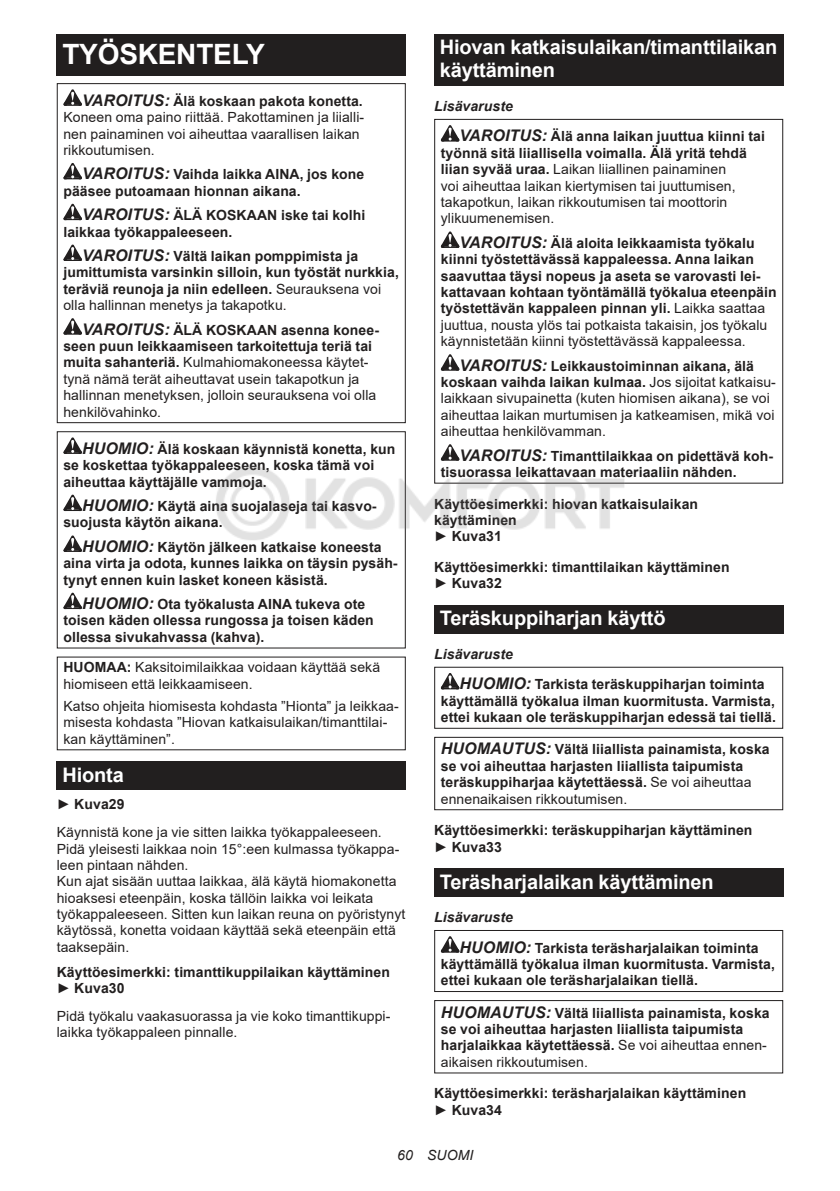
<style>
.page{position:relative;width:840px;height:1191px;background:#fff}
.page>*{position:absolute;margin:0;border:0;box-sizing:border-box;transform-origin:0 0}
.t1{font:700 28px "Arial";letter-spacing:-.01em;color:#fff}
.t2{font:700 20px/23.4px "Arial";letter-spacing:-.01em;color:#fff}
.t3{font:700 14px/16.4px "Arial";letter-spacing:.005em;color:#221f1f}
.t4{font:14px/16.4px "Arial";letter-spacing:.005em;color:#221f1f}
.t5{font:italic 14px "Arial";letter-spacing:.005em;color:#221f1f}
.s1{font-weight:700;font-style:italic;font-size:16px}
.s2{font-weight:700}
.s3{font-style:italic;font-size:16px}
.s4{font-weight:400}
.s5{font-style:italic}
</style>
<div class="page">
<div style="left:57px;top:34px;width:348px;height:41px;background:#221f1f"></div>
<svg style="left:63px;top:89px;width:19px;height:17px"></svg>
<svg style="left:63px;top:163px;width:19px;height:16px"></svg>
<svg style="left:63px;top:204px;width:19px;height:16px"></svg>
<svg style="left:63px;top:244px;width:19px;height:17px"></svg>
<svg style="left:63px;top:318px;width:19px;height:16px"></svg>
<div style="left:57px;top:83px;width:348px;height:340px;border:1px solid #221f1f"></div>
<svg style="left:63px;top:437px;width:19px;height:17px"></svg>
<svg style="left:63px;top:494px;width:19px;height:17px"></svg>
<svg style="left:63px;top:535px;width:19px;height:17px"></svg>
<svg style="left:63px;top:592px;width:19px;height:17px"></svg>
<div style="left:57px;top:431px;width:348px;height:217px;border:1px solid #221f1f"></div>
<div style="left:57px;top:761px;width:348px;height:29px;background:#221f1f"></div>
<div style="left:434px;top:34px;width:348px;height:52px;background:#221f1f"></div>
<svg style="left:440px;top:125px;width:19px;height:16px"></svg>
<svg style="left:440px;top:231px;width:19px;height:17px"></svg>
<svg style="left:440px;top:354px;width:19px;height:16px"></svg>
<svg style="left:442px;top:444px;width:17px;height:13px"></svg>
<div style="left:434px;top:605px;width:348px;height:29px;background:#221f1f"></div>
<svg style="left:440px;top:673px;width:19px;height:16px"></svg>
<div style="left:434px;top:666px;width:348px;height:63px;border:1px solid #221f1f"></div>
<div style="left:434px;top:737px;width:348px;height:73px;border:1px solid #221f1f"></div>
<div style="left:434px;top:868px;width:348px;height:29px;background:#221f1f"></div>
<svg style="left:440px;top:936px;width:19px;height:16px"></svg>
<div style="left:434px;top:930px;width:348px;height:62px;border:1px solid #221f1f"></div>
<div style="left:434px;top:1000px;width:348px;height:73px;border:1px solid #221f1f"></div>
<img style="left:216px;top:457px;width:413px;height:92px">
<h1 class="t1" style="left:62px;top:43px;width:204px">TYÖSKENTELY</h1>
<p class="t4" style="left:63px;top:92px;width:302px;text-indent:19px"><span class="s1">VAROITUS:</span> <span class="s2">Älä koskaan pakota konetta.<br></span>Koneen oma paino riittää. Pakottaminen ja liialli&shy;nen painaminen voi aiheuttaa vaarallisen laikan rikkoutumisen.</p>
<p class="t3" style="left:63px;top:167px;width:302px;text-indent:19px"><span class="s3">VAROITUS:</span> Vaihda laikka AINA, jos kone pääsee putoamaan hionnan aikana.</p>
<p class="t3" style="left:63px;top:208px;width:303px;text-indent:19px"><span class="s3">VAROITUS:</span> ÄLÄ KOSKAAN iske tai kolhi laikkaa työkappaleeseen.</p>
<p class="t3" style="left:63px;top:249px;width:337px;text-indent:19px"><span class="s3">VAROITUS:</span> Vältä laikan pomppimista ja jumittumista varsinkin silloin, kun työstät nurkkia, teräviä reunoja ja niin edelleen. <span class="s4">Seurauksena voi olla hallinnan menetys ja takapotku.</span></p>
<p class="t4" style="left:63px;top:321px;width:317px;text-indent:19px"><span class="s1">VAROITUS:</span> <span class="s2">ÄLÄ KOSKAAN asenna konee&shy;seen puun leikkaamiseen tarkoitettuja teriä tai muita sahanteriä.</span> Kulmahiomakoneessa käytet&shy;tynä nämä terät aiheuttavat usein takapotkun ja hallinnan menetyksen, jolloin seurauksena voi olla henkilövahinko.</p>
<p class="t3" style="left:63px;top:442px;width:333px;text-indent:19px"><span class="s3">HUOMIO:</span> Älä koskaan käynnistä konetta, kun se koskettaa työkappaleeseen, koska tämä voi aiheuttaa käyttäjälle vammoja.</p>
<p class="t3" style="left:63px;top:499px;width:314px;text-indent:19px"><span class="s3">HUOMIO:</span> Käytä aina suojalaseja tai kasvo&shy;suojusta käytön aikana.</p>
<p class="t3" style="left:63px;top:540px;width:335px;text-indent:19px"><span class="s3">HUOMIO:</span> Käytön jälkeen katkaise koneesta aina virta ja odota, kunnes laikka on täysin pysäh&shy;tynyt ennen kuin lasket koneen käsistä.</p>
<p class="t3" style="left:63px;top:597px;width:312px;text-indent:19px"><span class="s3">HUOMIO:</span> Ota työkalusta AINA tukeva ote toisen käden ollessa rungossa ja toisen käden ollessa sivukahvassa (kahva).</p>
<p class="t4" style="left:63px;top:659px;width:318px"><span class="s2">HUOMAA:</span> Kaksitoimilaikkaa voidaan käyttää sekä hiomiseen että leikkaamiseen.</p>
<p class="t4" style="left:63px;top:697px;width:337px">Katso ohjeita hiomisesta kohdasta ”Hionta” ja leikkaa&shy;misesta kohdasta ”Hiovan katkaisulaikan/timanttilai&shy;kan käyttäminen”.</p>
<h2 class="t2" style="left:62px;top:764px;width:63px">Hionta</h2>
<p class="t4" style="left:57px;top:790px;width:326px;line-height:27.8px">► <span class="s2">Kuva29<br></span>Käynnistä kone ja vie sitten laikka työkappaleeseen.</p>
<p class="t4" style="left:57px;top:840px;width:350px">Pidä yleisesti laikkaa noin 15°:een kulmassa työkappa&shy;leen pintaan nähden.<br>Kun ajat sisään uuttaa laikkaa, älä käytä hiomakonetta hioaksesi eteenpäin, koska tällöin laikka voi leikata työkappaleeseen. Sitten kun laikan reuna on pyöristynyt käytössä, konetta voidaan käyttää sekä eteenpäin että taaksepäin.</p>
<p class="t3" style="left:57px;top:964px;width:334px">Käyttöesimerkki: timanttikuppilaikan käyttäminen <span class="s4">►</span> Kuva30</p>
<p class="t4" style="left:57px;top:1007px;width:335px">Pidä työkalu vaakasuorassa ja vie koko timanttikuppi&shy;laikka työkappaleen pinnalle.</p>
<h2 class="t2" style="left:439px;top:37px;width:339px">Hiovan katkaisulaikan/timanttilaikan käyttäminen</h2>
<p class="t3" style="left:459px;top:92px;width:307px;line-height:30.6px;text-indent:-25px"><span class="s5">Lisävaruste<br></span><span class="s3">VAROITUS:</span> Älä anna laikan juuttua kiinni tai</p>
<p class="t4" style="left:440px;top:145px;width:307px"><span class="s2">työnnä sitä liiallisella voimalla. Älä yritä tehdä liian syvää uraa.</span> Laikan liiallinen painaminen voi aiheuttaa laikan kiertymisen tai juuttumisen, takapotkun, laikan rikkoutumisen tai moottorin ylikuumenemisen.</p>
<p class="t3" style="left:440px;top:236px;width:337px;text-indent:19px"><span class="s3">VAROITUS:</span> Älä aloita leikkaamista työkalu kiinni työstettävässä kappaleessa. Anna laikan saavuttaa täysi nopeus ja aseta se varovasti lei&shy;kattavaan kohtaan työntämällä työkalua eteenpäin työstettävän kappaleen pinnan yli. <span class="s4">Laikka saattaa juuttua, nousta ylös tai potkaista takaisin, jos työkalu käynnistetään kiinni työstettävässä kappaleessa.</span></p>
<p class="t4" style="left:440px;top:357px;width:336px;text-indent:19px"><span class="s1">VAROITUS:</span> <span class="s2">Leikkaustoiminnan aikana, älä koskaan vaihda laikan kulmaa.</span> Jos sijoitat katkaisu&shy;laikkaan sivupainetta (kuten hiomisen aikana), se voi aiheuttaa laikan murtumisen ja katkeamisen, mikä voi aiheuttaa henkilövamman.</p>
<p class="t3" style="left:440px;top:448px;width:333px;text-indent:19px"><span class="s3">VAROITUS:</span> Timanttilaikkaa on pidettävä koh&shy;tisuorassa leikattavaan materiaaliin nähden.</p>
<p class="t3" style="left:434px;top:496px;width:265px">Käyttöesimerkki: hiovan katkaisulaikan käyttäminen<br><span class="s4">►</span> Kuva31</p>
<p class="t3" style="left:434px;top:560px;width:297px">Käyttöesimerkki: timanttilaikan käyttäminen <span class="s4">►</span> Kuva32</p>
<h2 class="t2" style="left:439px;top:608px;width:227px">Teräskuppiharjan käyttö</h2>
<p class="t3" style="left:459px;top:639px;width:306px;line-height:30.6px;text-indent:-25px"><span class="s5">Lisävaruste<br></span><span class="s3">HUOMIO:</span> Tarkista teräskuppiharjan toiminta</p>
<p class="t3" style="left:440px;top:693px;width:336px">käyttämällä työkalua ilman kuormitusta. Varmista, ettei kukaan ole teräskuppiharjan edessä tai tiellä.</p>
<p class="t3" style="left:440px;top:742px;width:330px"><span class="s3">HUOMAUTUS:</span> Vältä liiallista painamista, koska se voi aiheuttaa harjasten liiallista taipumista teräskuppiharjaa käytettäessä. <span class="s4">Se voi aiheuttaa ennenaikaisen rikkoutumisen.</span></p>
<p class="t3" style="left:434px;top:823px;width:319px">Käyttöesimerkki: teräskuppiharjan käyttäminen <span class="s4">►</span> Kuva33</p>
<h2 class="t2" style="left:439px;top:871px;width:275px">Teräsharjalaikan käyttäminen</h2>
<p class="t3" style="left:459px;top:903px;width:300px;line-height:30.6px;text-indent:-25px"><span class="s5">Lisävaruste<br></span><span class="s3">HUOMIO:</span> Tarkista teräsharjalaikan toiminta</p>
<p class="t3" style="left:440px;top:957px;width:335px">käyttämällä työkalua ilman kuormitusta. Varmista, ettei kukaan ole teräsharjalaikan tiellä.</p>
<p class="t3" style="left:440px;top:1005px;width:330px"><span class="s3">HUOMAUTUS:</span> Vältä liiallista painamista, koska se voi aiheuttaa harjasten liiallista taipumista harjalaikkaa käytettäessä. <span class="s4">Se voi aiheuttaa ennen&shy;aikaisen rikkoutumisen.</span></p>
<p class="t3" style="left:434px;top:1086px;width:313px">Käyttöesimerkki: teräsharjalaikan käyttäminen <span class="s4">►</span> Kuva34</p>
<p class="t5" style="left:397px;top:1147px;width:78px">60 SUOMI</p>
</div>
